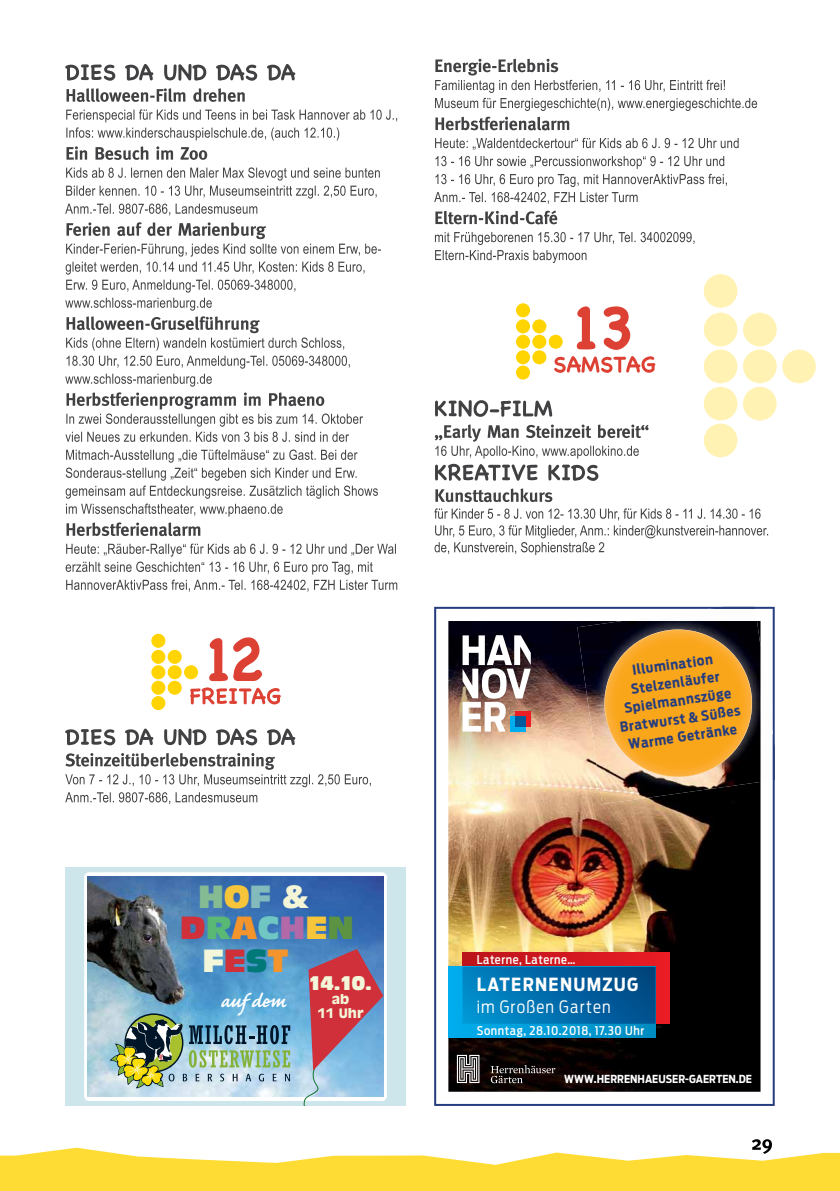
<style>
.page{position:relative;width:840px;height:1191px;background:#fff}
.page>*{position:absolute;margin:0;border:0;box-sizing:border-box;transform-origin:0 0}
.t1{font:29.8px "Antique Olive Compact";color:#cf3039}
.t2{font:29.8px "Antique Olive Compact";color:#85bb93}
.t3{font:29.8px "Antique Olive Compact";color:#f4f6d9}
.t4{font:700 24.4px "Caflisch Script Pro";color:#fff}
.t5{font:700 18px "Antenna Cond";letter-spacing:.075em;color:#fff}
.t6{font:18px "Antique Olive Compact";color:#f4f6d9}
.t7{font:300 17px "Antenna Cond";letter-spacing:.07em;color:#fff}
.t8{font:700 13.6px/18.2px "Antenna Cond";color:#253d7f;text-align:center}
.t9{font:700 12.8px/13.2px "Antique Olive";color:#f4f6d9;text-align:center}
.t10{font:500 12px "Antenna Cond";letter-spacing:.05em;color:#fff}
.t11{font:700 11px "Antenna Cond";color:#fff}
.s1{color:#f6c53a}
.s2{color:#83babb}
.s3{color:#f3f5d6}
.s4{color:#58b874}
.s5{color:#f4942c}
.s6{color:#6fc6c2}
.s7{color:#b269a8}
.s8{color:#5c9342}
.s9{color:#cf3039}
.s10{color:#007978}
</style>
<div class="page">
<img style="left:434px;top:607px;width:340px;height:499px">
<svg style="left:456px;top:1054px;width:23px;height:29px"></svg>
<svg style="left:490px;top:1065px;width:65px;height:18px"></svg>
<img style="left:462px;top:635px;width:68px;height:96px">
<svg style="left:462px;top:952px;width:207px;height:71px;background:#c9202a"></svg>
<svg style="left:448px;top:967px;width:207px;height:70px;background:#009dd9"></svg>
<svg style="left:462px;top:967px;width:193px;height:56px;background:#0068a7"></svg>
<img style="left:621px;top:609px;width:151px;height:173px">
<img style="left:577px;top:621px;width:183px;height:183px">
<img style="left:708px;top:607px;width:66px;height:173px">
<img style="left:604px;top:629px;width:147px;height:148px">
<svg style="left:65px;top:753px;width:306px;height:51px"></svg>
<svg style="left:65px;top:728px;width:230px;height:17px"></svg>
<svg style="left:190px;top:687px;width:91px;height:17px"></svg>
<svg style="left:209px;top:637px;width:53px;height:44px"></svg>
<svg style="left:66px;top:543px;width:331px;height:49px"></svg>
<svg style="left:66px;top:522px;width:134px;height:14px"></svg>
<svg style="left:66px;top:449px;width:312px;height:67px"></svg>
<svg style="left:65px;top:222px;width:316px;height:220px"></svg>
<svg style="left:65px;top:167px;width:314px;height:49px"></svg>
<svg style="left:66px;top:109px;width:331px;height:51px"></svg>
<svg style="left:66px;top:88px;width:178px;height:14px"></svg>
<svg style="left:65px;top:64px;width:230px;height:17px"></svg>
<svg style="left:434px;top:508px;width:333px;height:47px"></svg>
<svg style="left:435px;top:488px;width:117px;height:14px"></svg>
<svg style="left:435px;top:464px;width:163px;height:17px"></svg>
<svg style="left:434px;top:424px;width:214px;height:34px"></svg>
<svg style="left:435px;top:400px;width:117px;height:17px"></svg>
<svg style="left:554px;top:356px;width:101px;height:17px"></svg>
<svg style="left:576px;top:306px;width:54px;height:44px"></svg>
<svg style="left:434px;top:232px;width:260px;height:31px"></svg>
<svg style="left:435px;top:210px;width:122px;height:14px"></svg>
<svg style="left:434px;top:156px;width:292px;height:48px"></svg>
<svg style="left:435px;top:138px;width:303px;height:12px"></svg>
<svg style="left:435px;top:117px;width:134px;height:13px"></svg>
<svg style="left:435px;top:59px;width:321px;height:52px"></svg>
<div style="left:65px;top:867px;width:340px;height:239px;background:#cde6ec"></div>
<div style="left:84px;top:872px;width:303px;height:229px;background:#fff;border-radius:5px"></div>
<img style="left:88px;top:876px;width:295px;height:220px">
<img style="left:87px;top:878px;width:103px;height:153px">
<img style="left:110px;top:949px;width:273px;height:157px">
<div style="left:151px;top:650px;width:14px;height:14px;background:#ffd400;border-radius:50%"></div>
<div style="left:168px;top:650px;width:14px;height:14px;background:#ffd400;border-radius:50%"></div>
<div style="left:151px;top:665px;width:14px;height:14px;background:#ffd400;border-radius:50%"></div>
<div style="left:168px;top:665px;width:14px;height:14px;background:#ffd400;border-radius:50%"></div>
<div style="left:151px;top:680px;width:14px;height:15px;background:#ffd400;border-radius:50%"></div>
<div style="left:168px;top:680px;width:14px;height:15px;background:#ffd400;border-radius:50%"></div>
<div style="left:151px;top:634px;width:14px;height:14px;background:#ffd400;border-radius:50%"></div>
<div style="left:151px;top:696px;width:14px;height:14px;background:#ffd400;border-radius:50%"></div>
<div style="left:184px;top:665px;width:14px;height:14px;background:#ffd400;border-radius:50%"></div>
<div style="left:515px;top:319px;width:14px;height:14px;background:#ffd400;border-radius:50%"></div>
<div style="left:532px;top:319px;width:14px;height:14px;background:#ffd400;border-radius:50%"></div>
<div style="left:515px;top:335px;width:14px;height:14px;background:#ffd400;border-radius:50%"></div>
<div style="left:532px;top:335px;width:14px;height:14px;background:#ffd400;border-radius:50%"></div>
<div style="left:515px;top:350px;width:14px;height:14px;background:#ffd400;border-radius:50%"></div>
<div style="left:532px;top:350px;width:14px;height:14px;background:#ffd400;border-radius:50%"></div>
<div style="left:515px;top:303px;width:14px;height:14px;background:#ffd400;border-radius:50%"></div>
<div style="left:515px;top:365px;width:14px;height:14px;background:#ffd400;border-radius:50%"></div>
<div style="left:548px;top:335px;width:14px;height:14px;background:#ffd400;border-radius:50%"></div>
<div style="left:703px;top:313px;width:34px;height:33px;background:#fff2b3;border-radius:50%"></div>
<div style="left:742px;top:313px;width:34px;height:33px;background:#fff2b3;border-radius:50%"></div>
<div style="left:703px;top:349px;width:34px;height:34px;background:#fff2b3;border-radius:50%"></div>
<div style="left:742px;top:349px;width:34px;height:34px;background:#fff2b3;border-radius:50%"></div>
<div style="left:703px;top:387px;width:34px;height:33px;background:#fff2b3;border-radius:50%"></div>
<div style="left:742px;top:387px;width:34px;height:33px;background:#fff2b3;border-radius:50%"></div>
<div style="left:703px;top:274px;width:34px;height:34px;background:#fff2b3;border-radius:50%"></div>
<div style="left:703px;top:423px;width:34px;height:34px;background:#fff2b3;border-radius:50%"></div>
<svg style="left:781px;top:349px;width:34px;height:34px"></svg>
<svg style="left:0;top:1139px;width:839px;height:52px"></svg>
<h1 class="t2" style="left:198px;top:876px;width:112px">H<span class="s1">O</span><span class="s2">F</span> <span class="s3">&amp;</span></h1>
<h1 class="t1" style="left:180px;top:907px;width:175px">D<span class="s4">R</span><span class="s5">A</span><span class="s6">C</span><span class="s7">H</span><span class="s1">E</span><span class="s8">N</span></h1>
<h1 class="t3" style="left:202px;top:940px;width:87px">F<span class="s9">E</span><span class="s10">S</span><span class="s5">T</span></h1>
<h2 class="t4" style="left:220px;top:988px;width:67px">auf dem</h2>
<h3 class="t6" style="left:309px;top:970px;width:64px">14.10.</h3>
<p class="t9" style="left:317px;top:992px;width:48px">ab<br>11 Uhr</p>
<p class="t8" style="left:611px;top:664px;width:123px;rotate:-8deg">Illumination<br>Stelzenläufer<br>Spielmannszüge<br>Bratw urst &amp; Süßes<br>W arme Getränke</p>
<p class="t10" style="left:476px;top:953px;width:100px">Laterne, Laterne…</p>
<h3 class="t5" style="left:476px;top:974px;width:163px">LATERNENUMZUG</h3>
<p class="t7" style="left:476px;top:996px;width:135px">im Großen Garten</p>
<p class="t10" style="left:476px;top:1023px;width:169px">Sonntag, 28.10.2018, 17.30 Uhr</p>
<p class="t11" style="left:564px;top:1072px;width:189px">WWW.HERRENHAEUSER-GAERTEN.DE</p>
</div>
